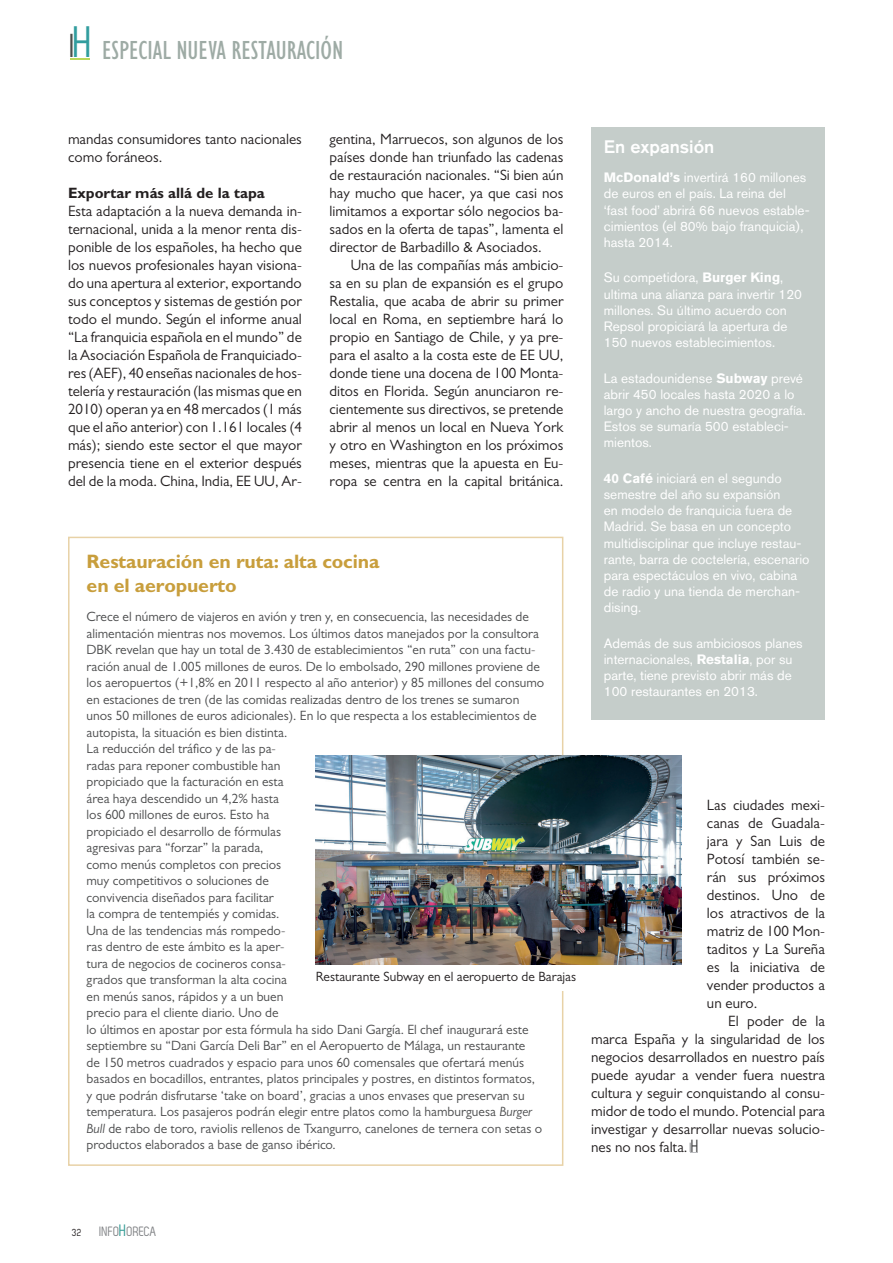
<style>
.page{position:relative;width:893px;height:1263px;background:#fff}
.page>*{position:absolute;margin:0;border:0;box-sizing:border-box;transform-origin:0 0}
.t1{font:condensed 27px "Gill Sans MT Pro";color:#9eaba5}
.Titular3{font:700 19.5px/23.4px "Gill Sans MT Pro";letter-spacing:-.01em;color:#c89e3c}
.Brevetit{font:500 18px "Akzidenz Grotesk BQ";color:#fff}
.texto_general{font:15px/18px "Gill Sans MT Pro";color:#231f20;text-align:justify}
.texto_general-2{font:700 15px "Gill Sans MT Pro";color:#231f20}
.Recuadrotxt{font:13.5px/16.5px "Gill Sans MT Pro";color:#4b4c4d}
.Brevetxt{font:13.5px/16.2px "Akzidenz Grotesk BQ";color:#fff}
.Pie_de_foto{font:13.5px "Gill Sans MT Pro";color:#231f20}
.t2{font:13.5px "Zag";color:#808285}
.t3{font:13.2px "Zag";color:#808285}
.t4{font:10.5px "Zag";color:#231f20}
.s1{font-family:"Zag";font-stretch:normal;font-size:33.15px;color:#4b4f4b}
.s2{font-family:"Zag";font-stretch:normal;font-size:43.95px;color:#319d9e}
.s3{font-style:italic}
.s4{font-weight:700}
.s5{font-size:17.55px;color:#3e3e3f}
.s6{font-size:16.5px;color:#359d96}
</style>
<div class="page">
<svg style="left:70px;top:58px;width:19px;height:1px"></svg>
<div style="left:591px;top:128px;width:234px;height:592px;background:#c5cdca"></div>
<img style="left:316px;top:755px;width:365px;height:209px">
<h1 class="t1" style="left:70px;top:34px;width:275px"><span class="s1">I</span><span class="s2">H</span> ESPECIAL NUEVA RESTAURACIÓN</h1>
<p class="texto_general" style="left:68px;top:130px;width:235px">mandas consumidores tanto nacionales como foráneos.</p>
<p class="texto_general-2" style="left:68px;top:184px;width:198px">Exportar más allá de la tapa</p>
<p class="texto_general" style="left:68px;top:202px;width:235px">Esta adaptación a la nueva demanda in&shy;ternacional, unida a la menor renta dis&shy;ponible de los españoles, ha hecho que los nuevos profesionales hayan visiona&shy;do una apertura al exterior, exportando sus conceptos y sistemas de gestión por todo el mundo. Según el informe anual “La franquicia española en el mundo” de la Asociación Española de Franquiciado&shy;res (AEF), 40 enseñas nacionales de hos&shy;telería y restauración (las mismas que en 2010) operan ya en 48 mercados (1 más que el año anterior) con 1.161 locales (4 más); siendo este sector el que mayor presencia tiene en el exterior después del de la moda. China, India, EE UU, Ar-</p>
<p class="texto_general" style="left:330px;top:130px;width:235px">gentina, Marruecos, son algunos de los países donde han triunfado las cadenas de restauración nacionales. “Si bien aún hay mucho que hacer, ya que casi nos limitamos a exportar sólo negocios ba&shy;sados en la oferta de tapas”, lamenta el director de Barbadillo &amp; Asociados.</p>
<p class="texto_general" style="left:330px;top:256px;width:235px;text-indent:21px">Una de las compañías más ambicio&shy;sa en su plan de expansión es el grupo Restalia, que acaba de abrir su primer local en Roma, en septiembre hará lo propio en Santiago de Chile, y ya pre&shy;para el asalto a la costa este de EE UU, donde tiene una docena de 100 Monta&shy;ditos en Florida. Según anunciaron re&shy;cientemente sus directivos, se pretende abrir al menos un local en Nueva York y otro en Washington en los próximos meses, mientras que la apuesta en Eu&shy;ropa se centra en la capital británica.</p>
<p class="Titular3" style="left:87px;top:550px;width:294px">Restauración en ruta: alta cocina en el aeropuerto</p>
<p class="Recuadrotxt" style="left:87px;top:608px;width:459px">Crece el número de viajeros en avión y tren y, en consecuencia, las necesidades de alimentación mientras nos movemos. Los últimos datos manejados por la consultora DBK revelan que hay un total de 3.430 de establecimientos “en ruta” con una factu&shy;ración anual de 1.005 millones de euros. De lo embolsado, 290 millones proviene de los aeropuertos (+1,8% en 2011 respecto al año anterior) y 85 millones del consumo en estaciones de tren (de las comidas realizadas dentro de los trenes se sumaron unos 50 millones de euros adicionales). En lo que respecta a los establecimientos de autopista, la situación es bien distinta.<br>La reducción del tráfico y de las pa-<br>radas para reponer combustible han<br>propiciado que la facturación en esta<br>área haya descendido un 4,2% hasta<br>los 600 millones de euros. Esto ha<br>propiciado el desarrollo de fórmulas<br>agresivas para “forzar” la parada,<br>como menús completos con precios<br>muy competitivos o soluciones de<br>convivencia diseñados para facilitar<br>la compra de tentempiés y comidas.<br>Una de las tendencias más rompedo-<br>ras dentro de este ámbito es la aper-<br>tura de negocios de cocineros consa-<br>grados que transforman la alta cocina<br>en menús sanos, rápidos y a un buen<br>precio para el cliente diario. Uno de<br>lo últimos en apostar por esta fórmula ha sido Dani Gargía. El chef inaugurará este septiembre su “Dani García Deli Bar” en el Aeropuerto de Málaga, un restaurante<br>de 150 metros cuadrados y espacio para unos 60 comensales que ofertará menús basados en bocadillos, entrantes, platos principales y postres, en distintos formatos,<br>y que podrán disfrutarse ‘take on board’, gracias a unos envases que preservan su temperatura. Los pasajeros podrán elegir entre platos como la hamburguesa <span class="s3">Burger Bull</span> de rabo de toro, raviolis rellenos de Txangurro, canelones de ternera con setas o productos elaborados a base de ganso ibérico.</p>
<p class="Pie_de_foto" style="left:316px;top:968px;width:262px">Restaurante Subway en el aeropuerto de Barajas</p>
<p class="Brevetit" style="left:604px;top:136px;width:112px">En expansión</p>
<p class="Brevetxt" style="left:604px;top:169px;width:207px"><span class="s4">McDonald’s</span> invertirá 160 millones de euros en el país. La reina del ‘fast food’ abrirá 66 nuevos estable&shy;cimientos (el 80% bajo franquicia), hasta 2014.</p>
<p class="Brevetxt" style="left:604px;top:270px;width:200px">Su competidora, <span class="s4">Burger King</span>, ultima una alianza para invertir 120 millones. Su último acuerdo con<br>Repsol propiciará la apertura de<br>150 nuevos establecimientos.</p>
<p class="Brevetxt" style="left:604px;top:370px;width:203px">La estadounidense <span class="s4">Subway</span> prevé abrir 450 locales hasta 2020 a lo largo y ancho de nuestra geografía.<br>Estos se sumaría 500 estableci&shy;mientos.</p>
<p class="Brevetxt" style="left:604px;top:470px;width:207px"><span class="s4">40 Café</span> iniciará en el segundo semestre del año su expansión<br>en modelo de franquicia fuera de<br>Madrid. Se basa en un concepto multidisciplinar que incluye restau&shy;rante, barra de coctelería, escenario para espectáculos en vivo, cabina de radio y una tienda de merchan&shy;dising.</p>
<p class="Brevetxt" style="left:604px;top:635px;width:200px">Además de sus ambiciosos planes internacionales, <span class="s4">Restalia</span>, por su parte, tiene previsto abrir más de<br>100 restaurantes en 2013.</p>
<p class="texto_general" style="left:707px;top:796px;width:120px">Las ciudades mexi&shy;canas de Guadala&shy;jara y San Luis de Potosí también se&shy;rán sus próximos destinos. Uno de los atractivos de la matriz de 100 Mon&shy;taditos y La Sureña es la iniciativa de vender productos a un euro.</p>
<p class="texto_general" style="left:591px;top:1012px;width:235px;text-indent:137px">El poder de la marca España y la singularidad de los negocios desarrollados en nuestro país puede ayudar a vender fuera nuestra cultura y seguir conquistando al consu&shy;midor de todo el mundo. Potencial para investigar y desarrollar nuevas solucio&shy;nes no nos falta.</p>
<p class="t3" style="left:690px;top:1140px;width:11px">I<span class="s5">H</span></p>
<p class="t4" style="left:72px;top:1226px;width:11px">32</p>
<p class="t2" style="left:99px;top:1224px;width:59px">INFO<span class="s6">H</span>ORECA</p>
</div>
